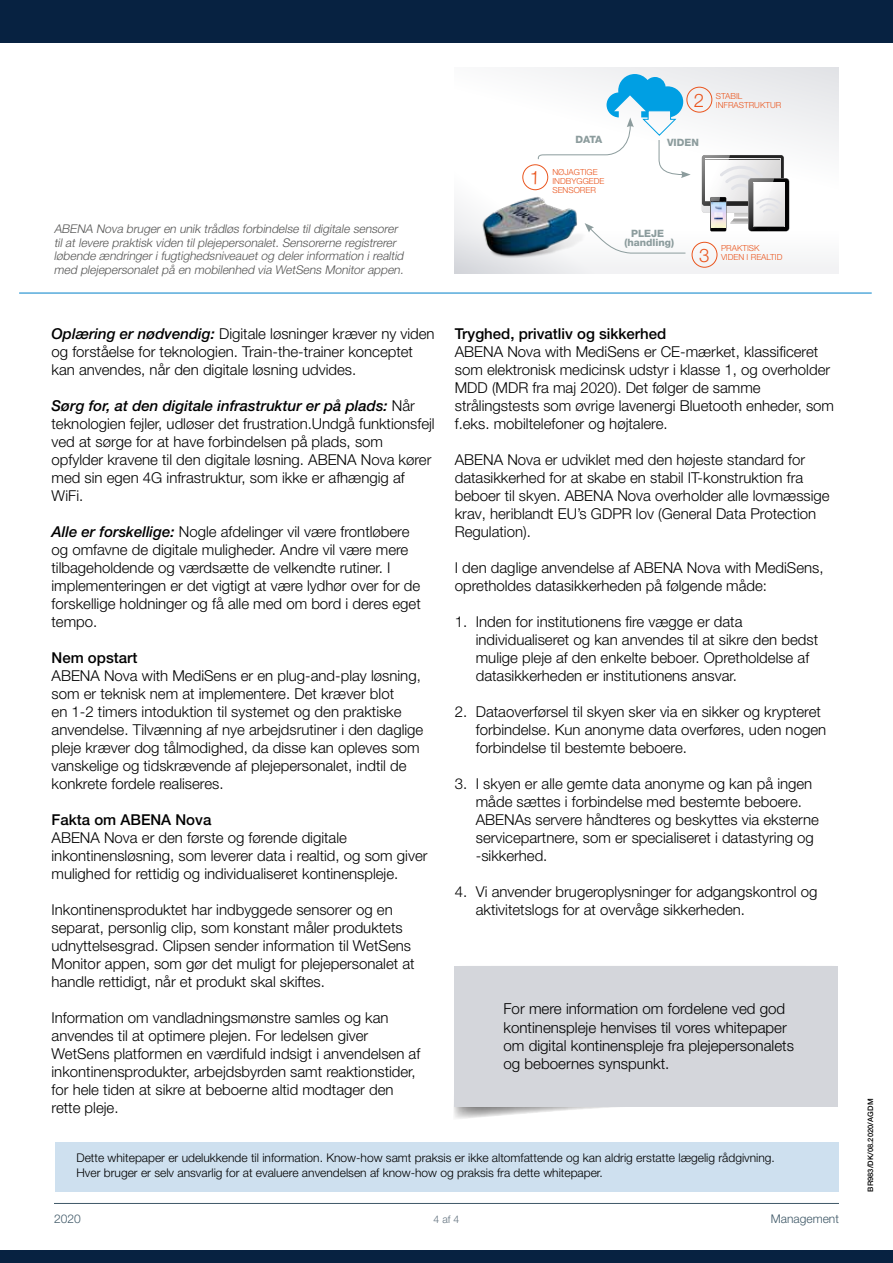
<style>
.page{position:relative;width:893px;height:1263px;background:#fff}
.page>*{position:absolute;margin:0;border:0;box-sizing:border-box;transform-origin:0 0}
.t1{font:300 18.75px "Helvetica Neue LT Pro";color:#ea551e}
.t2{font:300 15.15px/18.1px "Helvetica Neue LT Pro";color:#000}
.t3{font:300 15px/18px "Helvetica Neue LT Pro";color:#000}
.t4{font:500 15px "Helvetica Neue LT Pro";color:#000}
.t5{font:italic 300 12px/13.5px "Helvetica Neue LT Pro";color:#575756}
.t6{font:300 12px/15px "Helvetica Neue LT Pro";color:#000}
.t7{font:300 12px "Helvetica Neue LT Pro";color:#3f5867}
.t8{font:300 10.5px "Helvetica Neue LT Pro";color:#62727f}
.t9{font:800 10.05px/9.8px "Helvetica Neue LT Pro";color:#8c9c9d;text-align:center}
.t10{font:300 8.4px/9.1px "Helvetica Neue LT Pro";color:#ea561f}
.t11{font:500 7.5px "Helvetica Neue LT Pro";letter-spacing:.01em;color:#000}
.s1{font-weight:500;font-style:italic}
</style>
<div class="page">
<hr style="left:54px;top:1203px;width:785px;height:1px;background:#3f5867">
<div style="left:0;top:1250px;width:893px;height:13px;background:#072241"></div>
<div style="left:0;top:0;width:893px;height:43px;background:#072241"></div>
<hr style="left:19px;top:293px;width:853px;height:1px;background:#0081c9">
<div style="left:55px;top:1142px;width:783px;height:50px;background:#cee0ef"></div>
<svg style="left:454px;top:67px;width:385px;height:207px"></svg>
<svg style="left:454px;top:966px;width:382px;height:153px"></svg>
<div style="left:455px;top:966px;width:383px;height:140px;background:#d4d6db"></div>
<div style="left:687px;top:87px;width:25px;height:25px;border:1px solid #ea551e;border-radius:50%"></div>
<svg style="left:593px;top:223px;width:93px;height:31px"></svg>
<div style="left:522px;top:164px;width:26px;height:26px;border:1px solid #ea551e;border-radius:50%"></div>
<div style="left:692px;top:242px;width:25px;height:25px;border:1px solid #ea551e;border-radius:50%"></div>
<img style="left:477px;top:193px;width:116px;height:69px">
<svg style="left:748px;top:178px;width:41px;height:53px"></svg>
<svg style="left:702px;top:155px;width:82px;height:76px"></svg>
<svg style="left:531px;top:74px;width:160px;height:110px"></svg>
<p class="t5" style="left:54px;top:222px;width:353px">ABENA Nova bruger en unik trådløs forbindelse til digitale sensorer til at levere praktisk viden til plejepersonalet. Sensorerne registrerer løbende ændringer i fugtighedsniveauet og deler information i realtid med plejepersonalet på en mobilenhed via WetSens Monitor appen.</p>
<p class="t3" style="left:52px;top:324px;width:385px"><span class="s1">Oplæring er nødvendig:</span> Digitale løsninger kræver ny viden og forståelse for teknologien. Train-the-trainer konceptet kan anvendes, når den digitale løsning udvides.</p>
<p class="t3" style="left:52px;top:396px;width:385px"><span class="s1">Sørg for, at den digitale infrastruktur er på plads:</span> Når teknologien fejler, udløser det frustration.Undgå funktionsfejl ved at sørge for at have forbindelsen på plads, som opfylder kravene til den digitale løsning. ABENA Nova kører med sin egen 4G infrastruktur, som ikke er afhængig af WiFi.</p>
<p class="t3" style="left:52px;top:522px;width:371px"><span class="s1">Alle er forskellige:</span> Nogle afdelinger vil være frontløbere og omfavne de digitale muligheder. Andre vil være mere tilbageholdende og værdsætte de velkendte rutiner. I implementeringen er det vigtigt at være lydhør over for de forskellige holdninger og få alle med om bord i deres eget tempo.</p>
<p class="t4" style="left:52px;top:649px;width:87px">Nem opstart</p>
<p class="t3" style="left:52px;top:666px;width:373px">ABENA Nova with MediSens er en plug-and-play løsning, som er teknisk nem at implementere. Det kræver blot<br>en 1-2 timers intoduktion til systemet og den praktiske anvendelse. Tilvænning af nye arbejdsrutiner i den daglige pleje kræver dog tålmodighed, da disse kan opleves som vanskelige og tidskrævende af plejepersonalet, indtil de konkrete fordele realiseres.</p>
<p class="t4" style="left:52px;top:811px;width:161px">Fakta om ABENA Nova</p>
<p class="t3" style="left:52px;top:828px;width:377px">ABENA Nova er den første og førende digitale inkontinensløsning, som leverer data i realtid, og som giver mulighed for rettidig og individualiseret kontinenspleje.</p>
<p class="t3" style="left:52px;top:900px;width:365px">Inkontinensproduktet har indbyggede sensorer og en separat, personlig clip, som konstant måler produktets udnyttelsesgrad. Clipsen sender information til WetSens Monitor appen, som gør det muligt for plejepersonalet at handle rettidigt, når et produkt skal skiftes.</p>
<p class="t3" style="left:52px;top:1008px;width:370px">Information om vandladningsmønstre samles og kan anvendes til at optimere plejen. For ledelsen giver WetSens platformen en værdifuld indsigt i anvendelsen af inkontinensprodukter, arbejdsbyrden samt reaktionstider, for hele tiden at sikre at beboerne altid modtager den rette pleje.</p>
<p class="t9" style="left:576px;top:135px;width:28px">DATA</p>
<p class="t10" style="left:552px;top:167px;width:54px">NØJAGTIGE<br>INDBYGGEDE<br>SENSORER</p>
<p class="t1" style="left:694px;top:89px;width:12px">2</p>
<p class="t10" style="left:716px;top:91px;width:67px">STABIL<br>INFRASTRUKTUR</p>
<p class="t9" style="left:667px;top:138px;width:33px">VIDEN</p>
<p class="t9" style="left:624px;top:228px;width:51px">PLEJE (handling)</p>
<p class="t1" style="left:699px;top:244px;width:12px">3</p>
<p class="t10" style="left:721px;top:244px;width:63px">PRAKTISK<br>VIDEN I REALTID</p>
<p class="t4" style="left:455px;top:325px;width:213px">Tryghed, privatliv og sikkerhed</p>
<p class="t3" style="left:455px;top:342px;width:381px">ABENA Nova with MediSens er CE-mærket, klassificeret som elektronisk medicinsk udstyr i klasse 1, og overholder MDD (MDR fra maj 2020). Det følger de samme strålingstests som øvrige lavenergi Bluetooth enheder, som f.eks. mobiltelefoner og højtalere.</p>
<p class="t3" style="left:455px;top:450px;width:376px">ABENA Nova er udviklet med den højeste standard for datasikkerhed for at skabe en stabil IT-konstruktion fra beboer til skyen. ABENA Nova overholder alle lovmæssige krav, heriblandt EU’s GDPR lov (General Data Protection Regulation).</p>
<p class="t3" style="left:455px;top:558px;width:370px">I den daglige anvendelse af ABENA Nova with MediSens, opretholdes datasikkerheden på følgende måde:</p>
<p class="t3" style="left:476px;top:612px;width:344px;text-indent:-21px">1. Inden for institutionens fire vægge er data individualiseret og kan anvendes til at sikre den bedst mulige pleje af den enkelte beboer. Opretholdelse af datasikkerheden er institutionens ansvar.</p>
<p class="t3" style="left:476px;top:702px;width:352px;text-indent:-21px">2. Dataoverførsel til skyen sker via en sikker og krypteret forbindelse. Kun anonyme data overføres, uden nogen forbindelse til bestemte beboere.</p>
<p class="t3" style="left:476px;top:774px;width:345px;text-indent:-21px">3. I skyen er alle gemte data anonyme og kan på ingen måde sættes i forbindelse med bestemte beboere.<br>ABENAs servere håndteres og beskyttes via eksterne servicepartnere, som er specialiseret i datastyring og -sikkerhed.</p>
<p class="t3" style="left:476px;top:882px;width:343px;text-indent:-21px">4. Vi anvender brugeroplysninger for adgangskontrol og aktivitetslogs for at overvåge sikkerheden.</p>
<p class="t2" style="left:503px;top:1000px;width:292px">For mere information om fordelene ved god kontinenspleje henvises til vores whitepaper om digital kontinenspleje fra plejepersonalets og beboernes synspunkt.</p>
<p class="t6" style="left:77px;top:1150px;width:700px">Dette whitepaper er udelukkende til information. Know-how samt praksis er ikke altomfattende og kan aldrig erstatte lægelig rådgivning.<br>Hver bruger er selv ansvarlig for at evaluere anvendelsen af know-how og praksis fra dette whitepaper.</p>
<p class="t7" style="left:54px;top:1211px;width:28px">2020</p>
<p class="t8" style="left:434px;top:1213px;width:27px">4 af 4</p>
<p class="t7" style="left:771px;top:1211px;width:70px">Management</p>
<p class="t11" style="left:866px;top:1192px;width:94px;rotate:-90deg">BR983/DK/08.2020/AGDM</p>
</div>
